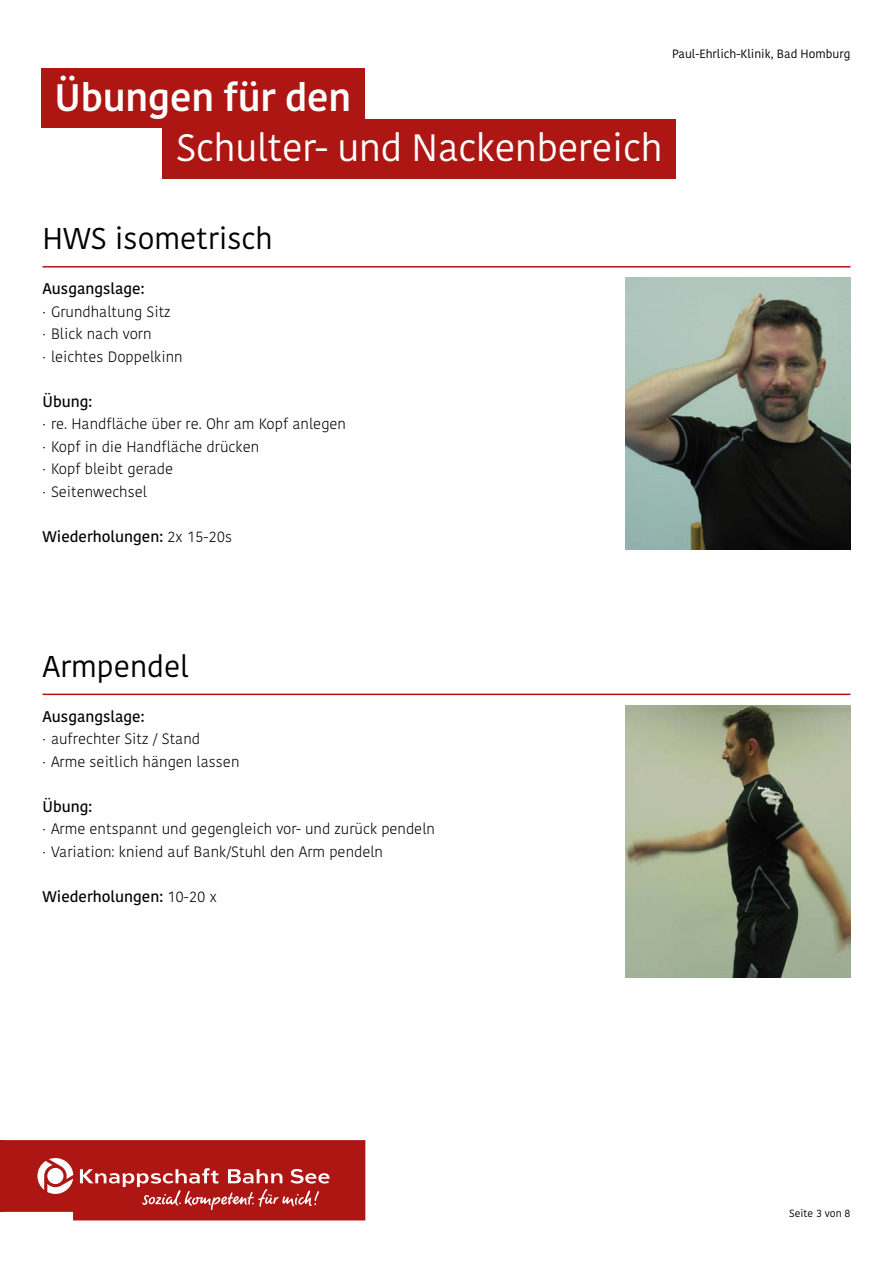
<style>
.page{position:relative;width:893px;height:1263px;background:#fff}
.page>*{position:absolute;margin:0;border:0;box-sizing:border-box;transform-origin:0 0}
._01_Titel_Kapitel_Titel_1_Zeile_Kohinoor_{font:600 38.25px "Kohinoor KBS";letter-spacing:-.005em;color:#fff}
._01_Titel_Kapitel_Titel_2_Zeile_Kohinoor_{font:37.95px "Kohinoor KBS";letter-spacing:-.005em;color:#fff}
._03_Texte_Headline_Kohinoor_Regular_34pt{font:30px "Kohinoor KBS";color:#000}
._03_Texte_Subheadline_Kohinoor_Medium_10_{font:500 15.3px "Kohinoor KBS";color:#000}
.t1{font:300 15px "Kohinoor KBS";color:#000}
.t2{font:12px "Kohinoor KBS";color:#000}
._03_Texte_Subheadline_Kohinoor_Medium_12p{font:10.5px "Kohinoor KBS";color:#000}
.s1{font-family:"Profile SC"}
.s2{font-weight:300;font-size:15px}
</style>
<div class="page">
<hr style="left:0;top:1140px;width:4px;height:72px;background:#ae1613">
<svg style="left:4px;top:1140px;width:361px;height:80px;background:#b7302e"></svg>
<hr style="left:43px;top:266px;width:807px;height:2px;background:#ae1613">
<hr style="left:43px;top:694px;width:807px;height:1px;background:#ae1613">
<div style="left:163px;top:120px;width:513px;height:59px;background:#ae1613"></div>
<div style="left:41px;top:69px;width:324px;height:59px;background:#ae1613"></div>
<img style="left:625px;top:277px;width:225px;height:272px">
<img style="left:625px;top:706px;width:225px;height:272px">
<h1 class="_01_Titel_Kapitel_Titel_1_Zeile_Kohinoor_" style="left:55px;top:73px;width:298px">Übungen für den</h1>
<h1 class="_01_Titel_Kapitel_Titel_2_Zeile_Kohinoor_" style="left:176px;top:124px;width:488px">Schulter- und Nackenbereich</h1>
<p class="t2" style="left:672px;top:46px;width:180px">Paul-Ehrlich-Klinik, Bad Homburg</p>
<h2 class="_03_Texte_Headline_Kohinoor_Regular_34pt" style="left:43px;top:219px;width:232px">HWS isometrisch</h2>
<h3 class="_03_Texte_Subheadline_Kohinoor_Medium_10_" style="left:43px;top:279px;width:103px">Ausgangslage:</h3>
<p class="t1" style="left:43px;top:302px;width:130px"><span class="s1">·</span> Grundhaltung Sitz</p>
<p class="t1" style="left:43px;top:324px;width:111px"><span class="s1">·</span> Blick nach vorn</p>
<p class="t1" style="left:43px;top:347px;width:142px"><span class="s1">·</span> leichtes Doppelkinn</p>
<h3 class="_03_Texte_Subheadline_Kohinoor_Medium_10_" style="left:43px;top:391px;width:51px">Übung:</h3>
<p class="t1" style="left:43px;top:414px;width:305px"><span class="s1">·</span> re. Handfläche über re. Ohr am Kopf anlegen</p>
<p class="t1" style="left:43px;top:437px;width:218px"><span class="s1">·</span> Kopf in die Handfläche drücken</p>
<p class="t1" style="left:43px;top:459px;width:132px"><span class="s1">·</span> Kopf bleibt gerade</p>
<p class="t1" style="left:43px;top:482px;width:106px"><span class="s1">·</span> Seitenwechsel</p>
<h3 class="_03_Texte_Subheadline_Kohinoor_Medium_10_" style="left:43px;top:526px;width:191px">Wiederholungen: <span class="s2">2x 15-20s</span></h3>
<h2 class="_03_Texte_Headline_Kohinoor_Regular_34pt" style="left:43px;top:647px;width:148px">Armpendel</h2>
<h3 class="_03_Texte_Subheadline_Kohinoor_Medium_10_" style="left:43px;top:706px;width:103px">Ausgangslage:</h3>
<p class="t1" style="left:43px;top:729px;width:159px"><span class="s1">·</span> aufrechter Sitz / Stand</p>
<p class="t1" style="left:43px;top:752px;width:198px"><span class="s1">·</span> Arme seitlich hängen lassen</p>
<h3 class="_03_Texte_Subheadline_Kohinoor_Medium_10_" style="left:43px;top:796px;width:51px">Übung:</h3>
<p class="t1" style="left:43px;top:819px;width:394px"><span class="s1">·</span> Arme entspannt und gegengleich vor- und zurück pendeln</p>
<p class="t1" style="left:43px;top:842px;width:342px"><span class="s1">·</span> Variation: kniend auf Bank/Stuhl den Arm pendeln</p>
<h3 class="_03_Texte_Subheadline_Kohinoor_Medium_10_" style="left:43px;top:886px;width:176px">Wiederholungen: <span class="s2">10-20 x</span></h3>
<p class="_03_Texte_Subheadline_Kohinoor_Medium_12p" style="left:789px;top:1206px;width:63px">Seite 3 von 8</p>
</div>
